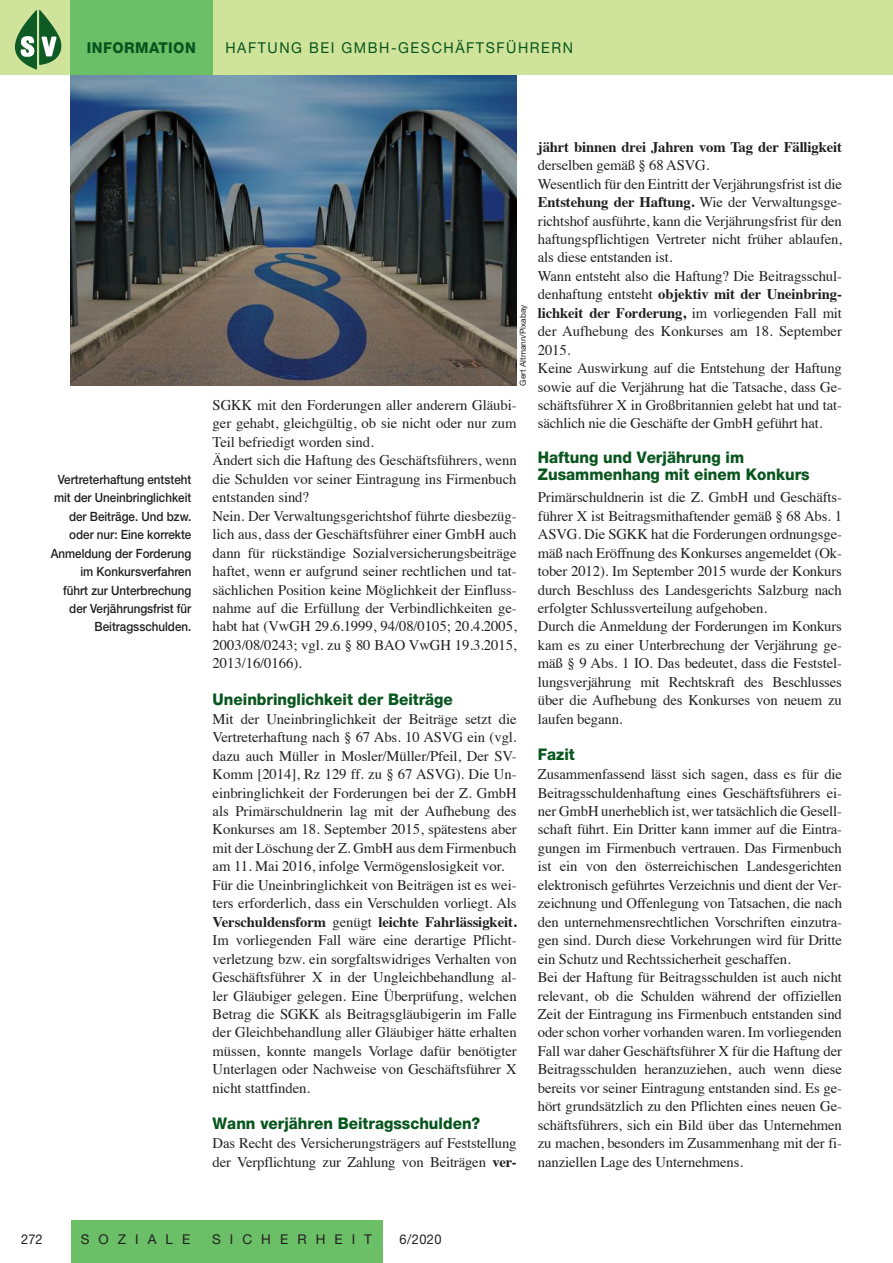
<style>
.page{position:relative;width:893px;height:1263px;background:#fff}
.page>*{position:absolute;margin:0;border:0;box-sizing:border-box;transform-origin:0 0}
.t1{font:800 16.05px/17.2px "Helvetica Neue";color:#08551e;scale:.95 1}
.t2{font:15px "Helvetica Neue LT Std";letter-spacing:.11em;color:#08551e;scale:.95 1}
.t3{font:800 15px "Helvetica Neue LT Std";letter-spacing:.03em;color:#08551e}
.t4{font:14.7px/18.5px "Times";letter-spacing:-.01em;color:#231f20}
.t5{font:700 14.7px "Times";letter-spacing:-.01em;color:#231f20}
.t6{font:13.5px "Helvetica Neue LT Std";letter-spacing:.67em;color:#231f20}
.t7{font:13.5px "Helvetica Neue LT Std";letter-spacing:.67em;color:#231f20;scale:.95 1}
.t8{font:500 12.75px/18.5px "Helvetica Neue";color:#231f20;text-align:right;scale:.91 1}
.t9{font:8.25px "Helvetica Neue LT Std";color:#231f20}
.s1{font-weight:700}
</style>
<div class="page">
<div style="left:71px;top:1220px;width:312px;height:43px;background:#6bc067"></div>
<img style="left:70px;top:74px;width:447px;height:312px">
<div style="left:0;top:0;width:893px;height:74px;background:#d0e39a"></div>
<div style="left:70px;top:0;width:143px;height:74px;background:#6bc067"></div>
<img style="left:39px;top:10px;width:22px;height:55px">
<p class="t3" style="left:87px;top:39px;width:110px">INFORMATION</p>
<p class="t2" style="left:225px;top:39px;width:368px">HAFTUNG BEI GMBH-GESCHÄFTSFÜHRERN</p>
<p class="t8" style="left:51px;top:470px;width:156px">Vertreterhaftung entsteht mit der Uneinbringlichkeit der Beiträge. Und bzw. oder nur: Eine korrekte<br>Anmeldung der Forderung im Konkursverfahren<br>führt zur Unterbrechung der Verjährungsfrist für<br>Beitragsschulden.</p>
<p class="t9" style="left:518px;top:386px;width:82px;rotate:-90deg">GERT ALTMANN/PIXABAY</p>
<p class="t4" style="left:213px;top:395px;width:306px">SGKK mit den Forderungen aller anderern Gläubi&shy;ger gehabt, gleichgültig, ob sie nicht oder nur zum Teil befriedigt worden sind.<br>Ändert sich die Haftung des Geschäftsführers, wenn die Schulden vor seiner Eintragung ins Firmenbuch entstanden sind?<br>Nein. Der Verwaltungsgerichtshof führte diesbezüg&shy;lich aus, dass der Geschäftsführer einer GmbH auch dann für rückständige Sozialversicherungsbeiträge haftet, wenn er aufgrund seiner rechtlichen und tat&shy;sächlichen Position keine Möglichkeit der Einfluss&shy;nahme auf die Erfüllung der Verbindlichkeiten ge&shy;habt hat (VwGH 29.6.1999, 94/08/0105; 20.4.2005, 2003/08/0243; vgl. zu § 80 BAO VwGH 19.3.2015, 2013/16/0166).</p>
<p class="t1" style="left:213px;top:690px;width:254px">Uneinbringlichkeit der Beiträge</p>
<p class="t4" style="left:213px;top:708px;width:306px">Mit der Uneinbringlichkeit der Beiträge setzt die Vertreterhaftung nach § 67 Abs. 10 ASVG ein (vgl. dazu auch Müller in Mosler/Müller/Pfeil, Der SV-Komm [2014], Rz 129 ff. zu § 67 ASVG). Die Un&shy;einbringlichkeit der Forderungen bei der Z. GmbH als Primärschuldnerin lag mit der Aufhebung des Konkurses am 18. September 2015, spätestens aber mit der Löschung der Z. GmbH aus dem Firmenbuch am 11. Mai 2016, infolge Vermögenslosigkeit vor.<br>Für die Uneinbringlichkeit von Beiträgen ist es wei&shy;ters erforderlich, dass ein Verschulden vorliegt. Als <span class="s1">Verschuldensform</span> genügt <span class="s1">leichte Fahrlässigkeit.<br></span>Im vorliegenden Fall wäre eine derartige Pflicht&shy;verletzung bzw. ein sorgfaltswidriges Verhalten von Geschäftsführer X in der Ungleichbehandlung al&shy;ler Gläubiger gelegen. Eine Überprüfung, welchen Betrag die SGKK als Beitragsgläubigerin im Falle der Gleichbehandlung aller Gläubiger hätte erhalten müssen, konnte mangels Vorlage dafür benötigter Unterlagen oder Nachweise von Geschäftsführer X nicht stattfinden.</p>
<p class="t1" style="left:213px;top:1115px;width:283px">Wann verjähren Beitragsschulden?</p>
<p class="t4" style="left:213px;top:1133px;width:306px">Das Recht des Versicherungsträgers auf Feststellung der Verpflichtung zur Zahlung von Beiträgen <span class="s1">ver-</span></p>
<p class="t5" style="left:538px;top:133px;width:306px">jährt binnen drei Jahren vom Tag der Fälligkeit</p>
<p class="t4" style="left:538px;top:155px;width:306px">derselben gemäß § 68 ASVG.<br>Wesentlich für den Eintritt der Verjährungsfrist ist die <span class="s1">Entstehung der Haftung.</span> Wie der Verwaltungsge&shy;richtshof ausführte, kann die Verjährungsfrist für den haftungspflichtigen Vertreter nicht früher ablaufen, als diese entstanden ist.<br>Wann entsteht also die Haftung? Die Beitragsschul&shy;denhaftung entsteht <span class="s1">objektiv mit der Uneinbring&shy;lichkeit der Forderung,</span> im vorliegenden Fall mit der Aufhebung des Konkurses am 18. September 2015.<br>Keine Auswirkung auf die Entstehung der Haftung sowie auf die Verjährung hat die Tatsache, dass Ge&shy;schäftsführer X in Großbritannien gelebt hat und tat&shy;sächlich nie die Geschäfte der GmbH geführt hat.</p>
<p class="t1" style="left:538px;top:448px;width:288px">Haftung und Verjährung im<br>Zusammenhang mit einem Konkurs</p>
<p class="t4" style="left:538px;top:487px;width:306px">Primärschuldnerin ist die Z. GmbH und Geschäfts&shy;führer X ist Beitragsmithaftender gemäß § 68 Abs. 1<br>ASVG. Die SGKK hat die Forderungen ordnungsge&shy;mäß nach Eröffnung des Konkurses angemeldet (Ok&shy;tober 2012). Im September 2015 wurde der Konkurs durch Beschluss des Landesgerichts Salzburg nach erfolgter Schlussverteilung aufgehoben.<br>Durch die Anmeldung der Forderungen im Konkurs kam es zu einer Unterbrechung der Verjährung ge&shy;mäß § 9 Abs. 1 IO. Das bedeutet, dass die Feststel&shy;lungsverjährung mit Rechtskraft des Beschlusses über die Aufhebung des Konkurses von neuem zu laufen begann.</p>
<p class="t1" style="left:538px;top:746px;width:40px">Fazit</p>
<p class="t4" style="left:538px;top:764px;width:306px">Zusammenfassend lässt sich sagen, dass es für die Beitragsschuldenhaftung eines Geschäftsführers ei&shy;ner GmbH unerheblich ist, wer tatsächlich die Gesell&shy;schaft führt. Ein Dritter kann immer auf die Eintra&shy;gungen im Firmenbuch vertrauen. Das Firmenbuch ist ein von den österreichischen Landesgerichten elektronisch geführtes Verzeichnis und dient der Ver&shy;zeichnung und Offenlegung von Tatsachen, die nach den unternehmensrechtlichen Vorschriften einzutra&shy;gen sind. Durch diese Vorkehrungen wird für Dritte ein Schutz und Rechtssicherheit geschaffen.<br>Bei der Haftung für Beitragsschulden ist auch nicht relevant, ob die Schulden während der offiziellen Zeit der Eintragung ins Firmenbuch entstanden sind oder schon vorher vorhanden waren. Im vorliegenden Fall war daher Geschäftsführer X für die Haftung der Beitragsschulden heranzuziehen, auch wenn diese bereits vor seiner Eintragung entstanden sind. Es ge&shy;hört grundsätzlich zu den Pflichten eines neuen Ge&shy;schäftsführers, sich ein Bild über das Unternehmen zu machen, besonders im Zusammenhang mit der fi&shy;nanziellen Lage des Unternehmens.</p>
<p class="t7" style="left:21px;top:1231px;width:24px">272</p>
<p class="t6" style="left:81px;top:1231px;width:111px">SOZIALE</p>
<p class="t6" style="left:212px;top:1231px;width:161px">SICHERHEIT</p>
<p class="t7" style="left:400px;top:1231px;width:46px">6/2020</p>
</div>
